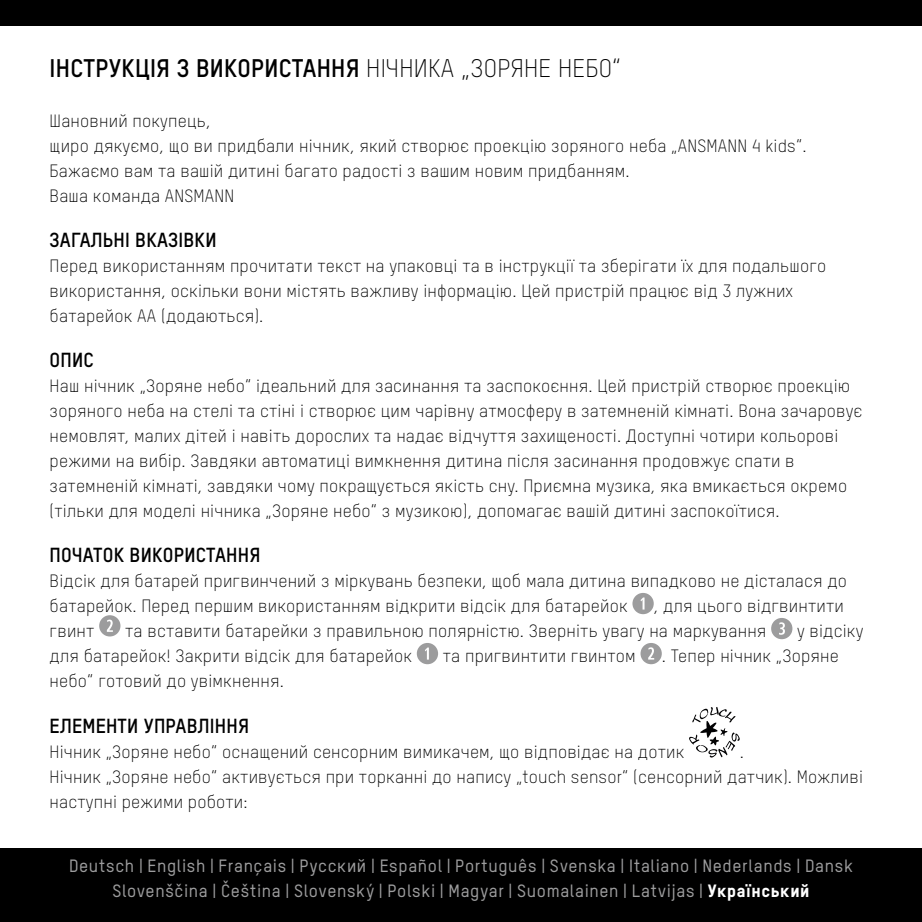
<style>
.page{position:relative;width:922px;height:922px;background:#fff}
.page>*{position:absolute;margin:0;border:0;box-sizing:border-box;transform-origin:0 0}
.t1{font:700 25px "TSTARPRO";letter-spacing:.01em;color:#000}
.t2{font:700 20px "TSTARPRO";letter-spacing:.01em;color:#000}
.t3{font:300 17.5px/25px "TSTARPRO";letter-spacing:.01em;color:#000}
.t4{font:500 17.5px/25px "TSTARPRO";letter-spacing:.04em;color:#9c9c9d;text-align:center}
.s1{font-weight:300}
.s2{font-weight:800;color:#fff}
</style>
<div class="page">
<div style="left:0;top:0;width:921px;height:26px;background:#000"></div>
<div style="left:0;top:848px;width:921px;height:73px;background:#000"></div>
<svg style="left:632px;top:593px;width:21px;height:21px"></svg>
<svg style="left:99px;top:615px;width:21px;height:21px"></svg>
<svg style="left:771px;top:618px;width:21px;height:21px"></svg>
<svg style="left:416px;top:643px;width:22px;height:21px"></svg>
<svg style="left:640px;top:643px;width:21px;height:21px"></svg>
<svg style="left:689px;top:707px;width:50px;height:50px"></svg>
<h1 class="t1" style="left:50px;top:51px;width:573px">ІНСТРУКЦІЯ З ВИКОРИСТАННЯ <span class="s1">НІЧНИКА „ЗОРЯНЕ НЕБО“</span></h1>
<p class="t3" style="left:50px;top:108px;width:758px">Шановний покупець,<br>щиро дякуємо, що ви придбали нічник, який створює проекцію зоряного неба „ANSMANN 4 kids“.<br>Бажаємо вам та вашій дитині багато радості з вашим новим придбанням.<br>Ваша команда ANSMANN</p>
<p class="t2" style="left:50px;top:226px;width:168px">ЗАГАЛЬНІ ВКАЗІВКИ</p>
<p class="t3" style="left:50px;top:253px;width:778px">Перед використанням прочитати текст на упаковці та в інструкції та зберігати їх для подальшого використання, оскільки вони містять важливу інформацію. Цей пристрій працює від 3 лужних батарейок AA (додаються).</p>
<p class="t2" style="left:50px;top:346px;width:46px">ОПИС</p>
<p class="t3" style="left:50px;top:373px;width:814px">Наш нічник „Зоряне небо“ ідеальний для засинання та заспокоєння. Цей пристрій створює проекцію зоряного неба на стелі та стіні і створює цим чарівну атмосферу в затемненій кімнаті. Вона зачаровує немовлят, малих дітей і навіть дорослих та надає відчуття захищеності. Доступні чотири кольорові режими на вибір. Завдяки автоматиці вимкнення дитина після засинання продовжує спати в затемненій кімнаті, завдяки чому покращується якість сну. Приємна музика, яка вмикається окремо (тільки для моделі нічника „Зоряне небо“ з музикою), допомагає вашій дитині заспокоїтися.</p>
<p class="t2" style="left:50px;top:541px;width:212px">ПОЧАТОК ВИКОРИСТАННЯ</p>
<p class="t3" style="left:50px;top:568px;width:798px">Відсік для батарей пригвинчений з міркувань безпеки, щоб мала дитина випадково не дісталася до батарейок. Перед першим використанням відкрити відсік для батарейок</p>
<p class="t3" style="left:653px;top:593px;width:191px">, для цього відгвинтити</p>
<p class="t3" style="left:50px;top:618px;width:46px">гвинт</p>
<p class="t3" style="left:125px;top:618px;width:642px">та вставити батарейки з правильною полярністю. Зверніть увагу на маркування</p>
<p class="t3" style="left:797px;top:618px;width:68px">у відсіку</p>
<p class="t3" style="left:50px;top:643px;width:364px">для батарейок! Закрити відсік для батарейок</p>
<p class="t3" style="left:442px;top:643px;width:194px">та пригвинтити гвинтом</p>
<p class="t3" style="left:661px;top:643px;width:178px">. Тепер нічник „Зоряне</p>
<p class="t3" style="left:50px;top:668px;width:236px">небо“ готовий до увімкнення.</p>
<p class="t2" style="left:50px;top:711px;width:201px">ЕЛЕМЕНТИ УПРАВЛІННЯ</p>
<p class="t3" style="left:50px;top:738px;width:636px">Нічник „Зоряне небо“ оснащений сенсорним вимикачем, що відповідає на дотик</p>
<p class="t3" style="left:50px;top:738px;width:814px;text-indent:690px">.<br>Нічник „Зоряне небо“ активується при торканні до напису „touch sensor“ (сенсорний датчик). Можливі наступні режими роботи:</p>
<p class="t4" style="left:69px;top:852px;width:785px">Deutsch | English | Français | Pусский | Español | Português | Svenska | Italiano | Nederlands | Dansk<br>Slovenščina | Čeština | Slovenský | Polski | Magyar | Suomalainen | Latvijas | <span class="s2">Український</span></p>
</div>
